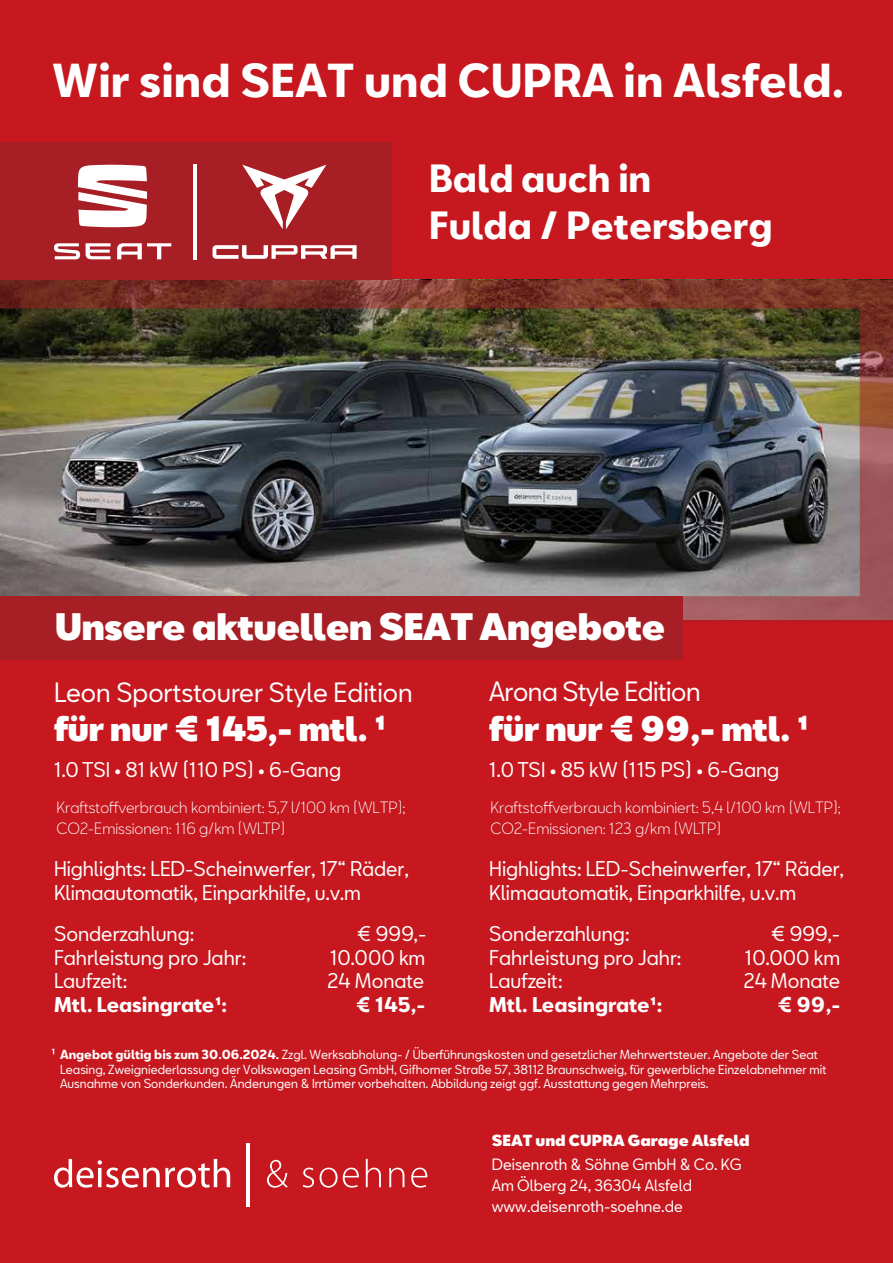
<style>
.page{position:relative;width:893px;height:1263px;background:#c7171f}
.page>*{position:absolute;margin:0;border:0;box-sizing:border-box;transform-origin:0 0}
.t1{font:700 43.5px "SEATBCN";letter-spacing:.005em;color:#fff}
.t2{font:700 36px/46.5px "SEATBCN";color:#fff}
.t3{font:900 35.7px "SEATBCN";letter-spacing:-.02em;color:#fff}
.t4{font:900 33px "SEATBCN";letter-spacing:-.02em;color:#fff}
.t5{font:25.5px "SEATBCN";color:#fff}
.t6{font:25.5px "SEATBCN";letter-spacing:-.02em;color:#fff}
.t7{font:19.5px/23.4px "SEATBCN";letter-spacing:-.005em;color:#fff}
.t8{font:700 19.5px "SEATBCN";color:#fff}
.t9{font:300 15px/21px "SEATBCN";color:#fff}
.t10{font:15px/21px "SEATBCN";color:#fff}
.t11{font:900 15px "SEATBCN";color:#fff}
.t12{font:12px/14.4px "SEATBCN";color:#fff}
.s1{font-weight:700}
</style>
<div class="page">
<div style="left:0;top:596px;width:683px;height:64px;background:#a71f25"></div>
<img style="left:0;top:280px;width:893px;height:342px">
<svg style="left:54px;top:1159px;width:176px;height:28px"></svg>
<svg style="left:267px;top:1160px;width:21px;height:27px"></svg>
<svg style="left:303px;top:1167px;width:11px;height:20px"></svg>
<svg style="left:320px;top:1167px;width:39px;height:20px"></svg>
<svg style="left:366px;top:1159px;width:15px;height:28px"></svg>
<svg style="left:389px;top:1167px;width:15px;height:20px"></svg>
<svg style="left:411px;top:1167px;width:16px;height:20px"></svg>
<hr style="left:246px;top:1143px;width:4px;height:64px;background:#fff">
<div style="left:0;top:143px;width:392px;height:137px;background:#a71f25"></div>
<svg style="left:242px;top:165px;width:84px;height:64px"></svg>
<svg style="left:213px;top:245px;width:144px;height:14px"></svg>
<svg style="left:54px;top:243px;width:117px;height:16px"></svg>
<svg style="left:78px;top:164px;width:69px;height:64px"></svg>
<hr style="left:193px;top:165px;width:3px;height:95px;background:#fff">
<h1 class="t1" style="left:52px;top:57px;width:794px">Wir sind SEAT und CUPRA in Alsfeld.</h1>
<h2 class="t2" style="left:429px;top:157px;width:345px">Bald auch in<br>Fulda / Petersberg</h2>
<h3 class="t3" style="left:55px;top:607px;width:612px">Unsere aktuellen SEAT Angebote</h3>
<h3 class="t6" style="left:489px;top:673px;width:213px">Arona Style Edition</h3>
<h3 class="t4" style="left:489px;top:710px;width:321px">für nur € 99,- mtl. ¹</h3>
<h3 class="t7" style="left:489px;top:759px;width:292px">1.0 TSI • 85 kW (115 PS) • 6-Gang</h3>
<p class="t9" style="left:491px;top:798px;width:352px">Kraftstoffverbrauch kombiniert: 5,4 l/100 km (WLTP);<br>CO2-Emissionen: 123 g/km (WLTP)</p>
<h3 class="t7" style="left:489px;top:859px;width:356px">Highlights: LED-Scheinwerfer, 17“ Räder,<br>Klimaautomatik, Einparkhilfe, u.v.m</h3>
<h3 class="t7" style="left:489px;top:924px;width:194px">Sonderzahlung:<br>Fahrleistung pro Jahr:<br>Laufzeit:</h3>
<h3 class="t8" style="left:489px;top:993px;width:175px">Mtl. Leasingrate¹:</h3>
<h3 class="t5" style="left:54px;top:673px;width:360px">Leon Sportstourer Style Edition</h3>
<h3 class="t4" style="left:54px;top:710px;width:334px">für nur € 145,- mtl. ¹</h3>
<h3 class="t7" style="left:54px;top:759px;width:289px">1.0 TSI • 81 kW (110 PS) • 6-Gang</h3>
<p class="t9" style="left:57px;top:798px;width:350px">Kraftstoffverbrauch kombiniert: 5,7 l/100 km (WLTP);<br>CO2-Emissionen: 116 g/km (WLTP)</p>
<h3 class="t7" style="left:54px;top:859px;width:356px">Highlights: LED-Scheinwerfer, 17“ Räder,<br>Klimaautomatik, Einparkhilfe, u.v.m</h3>
<h3 class="t7" style="left:54px;top:924px;width:194px">Sonderzahlung:<br>Fahrleistung pro Jahr:<br>Laufzeit:</h3>
<h3 class="t8" style="left:54px;top:993px;width:175px">Mtl. Leasingrate¹:</h3>
<h3 class="t7" style="left:328px;top:924px;width:100px;text-align:justify;text-indent:29px">€ 999,- 10.000 km 24 Monate</h3>
<h3 class="t8" style="left:356px;top:993px;width:71px">€ 145,-</h3>
<h3 class="t7" style="left:744px;top:924px;width:98px;text-align:justify;text-indent:27px">€ 999,- 10.000 km 24 Monate</h3>
<h3 class="t8" style="left:777px;top:993px;width:64px">€ 99,-</h3>
<p class="t12" style="left:60px;top:1048px;width:768px"><span class="s1">Angebot gültig bis zum 30.06.2024.</span> Zzgl. Werksabholung- / Überführungskosten und gesetzlicher Mehrwertsteuer. Angebote der Seat<br>Leasing, Zweigniederlassung der Volkswagen Leasing GmbH, Gifhorner Straße 57, 38112 Braunschweig, für gewerbliche Einzelabnehmer mit<br>Ausnahme von Sonderkunden. Änderungen &amp; Irrtümer vorbehalten. Abbildung zeigt ggf. Ausstattung gegen Mehrpreis.</p>
<p class="t10" style="left:51px;top:1045px;width:6px">¹</p>
<p class="t11" style="left:492px;top:1132px;width:259px">SEAT und CUPRA Garage Alsfeld</p>
<p class="t10" style="left:492px;top:1155px;width:252px">Deisenroth &amp; Söhne GmbH &amp; Co. KG<br>Am Ölberg 24, 36304 Alsfeld www.deisenroth-soehne.de</p>
</div>
